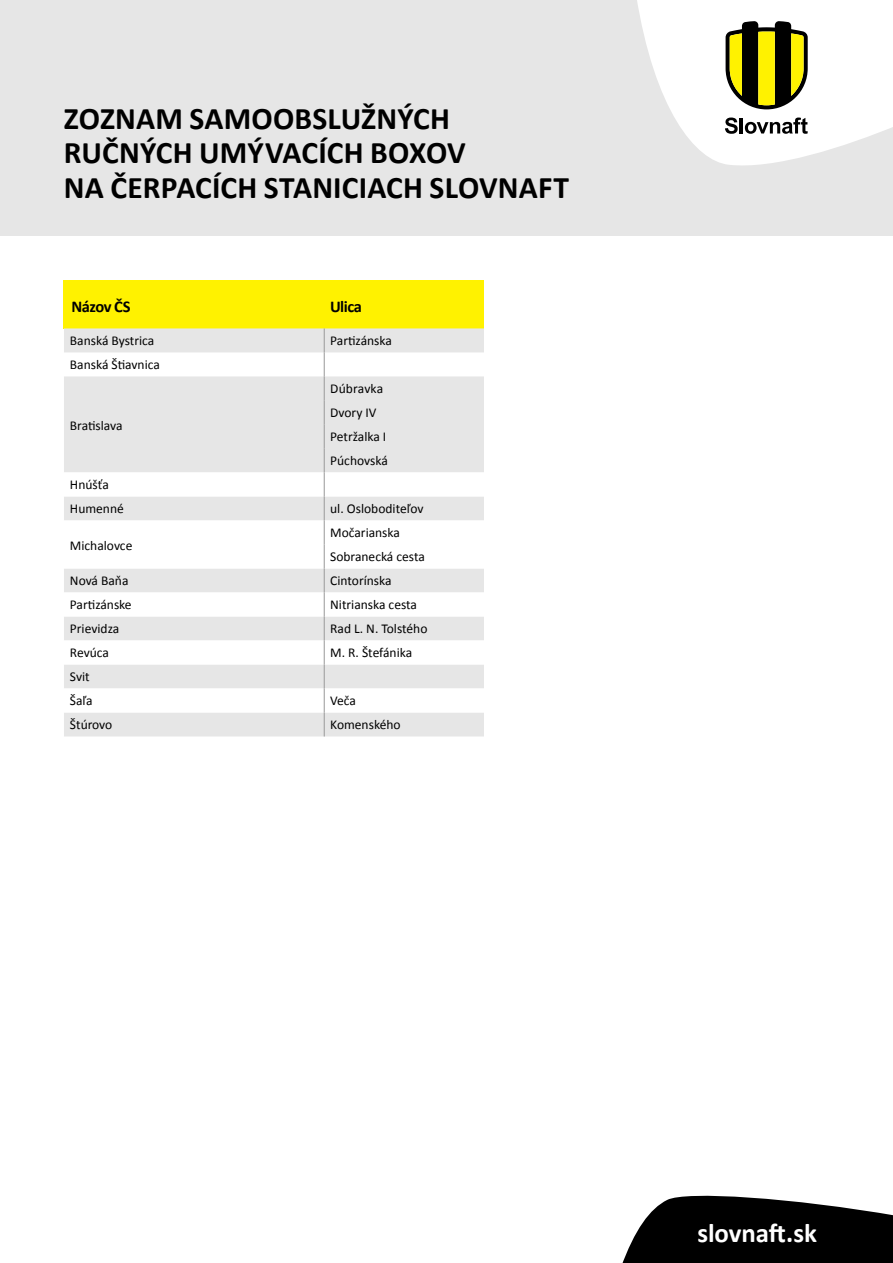
<style>
.page{position:relative;width:893px;height:1263px;background:#fff}
.page>*{position:absolute;margin:0;border:0;box-sizing:border-box;transform-origin:0 0}
.t1{font:700 31.5px/34.5px "Calibri";letter-spacing:.005em;color:#000}
.t2{font:700 26.85px "Calibri";letter-spacing:-.005em;color:#fff}
.t3{font:700 16.5px "Calibri";letter-spacing:-.03em;color:#000}
.t4{font:13.5px/24px "Calibri";color:#000}
</style>
<div class="page">
<div style="left:0;top:0;width:893px;height:235px;background:#e6e6e6"></div>
<svg style="left:622px;top:1195px;width:271px;height:68px"></svg>
<svg style="left:637px;top:0;width:256px;height:166px"></svg>
<div style="left:64px;top:280px;width:420px;height:48px;background:#fff200"></div>
<svg style="left:64px;top:328px;width:420px;height:408px;fill:#e6e6e6"></svg>
<svg style="left:64px;top:472px;width:420px;height:240px"></svg>
<svg style="left:324px;top:328px;width:1px;height:408px"></svg>
<h1 class="t1" style="left:64px;top:100px;width:506px">ZOZNAM SAMOOBSLUŽNÝCH<br>RUČNÝCH UMÝVACÍCH BOXOV<br>NA ČERPACÍCH STANICIACH SLOVNAFT</h1>
<p class="t3" style="left:71px;top:295px;width:61px">Názov ČS</p>
<p class="t3" style="left:330px;top:295px;width:34px">Ulica</p>
<p class="t4" style="left:70px;top:328px;width:86px">Banská Bystrica</p>
<p class="t4" style="left:330px;top:328px;width:63px">Partizánska</p>
<p class="t4" style="left:70px;top:352px;width:91px">Banská Štiavnica</p>
<p class="t4" style="left:70px;top:413px;width:54px">Bratislava</p>
<p class="t4" style="left:70px;top:472px;width:55px">Hnúšťa<br>Humenné</p>
<p class="t4" style="left:70px;top:533px;width:64px">Michalovce</p>
<p class="t4" style="left:330px;top:376px;width:59px">Dúbravka<br>Dvory IV<br>Petržalka I<br>Púchovská</p>
<p class="t4" style="left:330px;top:496px;width:95px">ul. Osloboditeľov</p>
<p class="t4" style="left:330px;top:520px;width:96px">Močarianska<br>Sobranecká cesta</p>
<p class="t4" style="left:70px;top:568px;width:60px">Nová Baňa</p>
<p class="t4" style="left:330px;top:568px;width:63px">Cintorínska</p>
<p class="t4" style="left:70px;top:592px;width:63px">Partizánske</p>
<p class="t4" style="left:330px;top:592px;width:88px">Nitrianska cesta</p>
<p class="t4" style="left:70px;top:616px;width:51px">Prievidza</p>
<p class="t4" style="left:330px;top:616px;width:99px">Rad L. N. Tolstého</p>
<p class="t4" style="left:70px;top:640px;width:40px">Revúca</p>
<p class="t4" style="left:330px;top:640px;width:83px">M. R. Štefánika</p>
<p class="t4" style="left:70px;top:664px;width:24px">Svit<br>Šaľa</p>
<p class="t4" style="left:330px;top:688px;width:27px">Veča</p>
<p class="t4" style="left:70px;top:712px;width:44px">Štúrovo</p>
<p class="t4" style="left:330px;top:712px;width:72px">Komenského</p>
<h2 class="t2" style="left:697px;top:1214px;width:121px">slovnaft.sk</h2>
</div>
